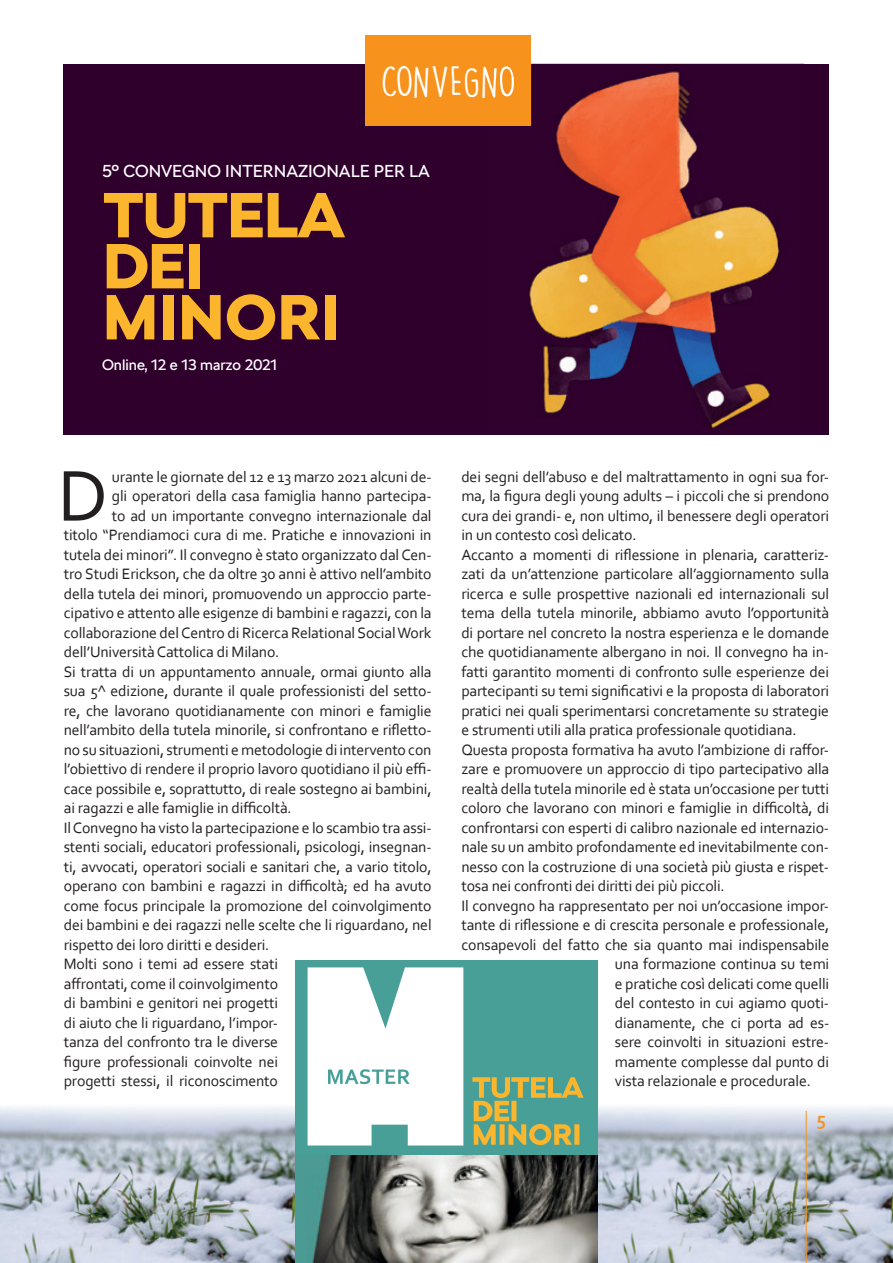
<style>
.page{position:relative;width:893px;height:1263px;background:#fff}
.page>*{position:absolute;margin:0;border:0;box-sizing:border-box;transform-origin:0 0}
.t1{font:75.45px "Corbel";color:#231f20}
.t2{font:900 63px/51px "SKODA Next";color:#fcb62d}
.t3{font:40.95px "DK Lemon Yellow Sun";letter-spacing:.01em;color:#fff}
.t4{font:700 19.5px "Corbel";color:#f7931d}
.t5{font:17.1px "SKODA Next";color:#fff}
.t6{font:15.75px "Corbel";letter-spacing:-.01em;color:#231f20}
.t7{font:15px "SKODA Next";color:#fff}
</style>
<div class="page">
<div style="left:64px;top:64px;width:765px;height:371px;background:#2f002c"></div>
<div style="left:365px;top:36px;width:166px;height:90px;background:#f7931d"></div>
<img style="left:0;top:1106px;width:893px;height:157px">
<div style="left:295px;top:960px;width:303px;height:303px;background:#489f98"></div>
<img style="left:310px;top:1155px;width:288px;height:108px">
<img style="left:529px;top:64px;width:250px;height:364px">
<img style="left:529px;top:64px;width:2px;height:62px">
<img style="left:486px;top:66px;width:28px;height:32px">
<svg style="left:308px;top:967px;width:155px;height:178px;background:#edf5f5"></svg>
<svg style="left:472px;top:1077px;width:112px;height:68px"></svg>
<hr style="left:806px;top:1111px;width:1px;height:152px;background:#f7931d">
<h3 class="t3" style="left:381px;top:57px;width:137px">CONVEGNO</h3>
<p class="t5" style="left:102px;top:160px;width:329px">5° CONVEGNO INTERNAZIONALE PER LA</p>
<h2 class="t2" style="left:103px;top:190px;width:242px">TUTELA<br>DEI<br>MINORI</h2>
<p class="t7" style="left:102px;top:356px;width:176px">Online, 12 e 13 marzo 2021</p>
<h1 class="t1" style="left:58px;top:449px;width:52px">D</h1>
<p class="t6" style="left:112px;top:467px;width:321px">urante le giornate del 12 e 13 marzo 2021 alcuni de-</p>
<p class="t6" style="left:112px;top:486px;width:321px">gli operatori della casa famiglia hanno partecipa-</p>
<p class="t6" style="left:112px;top:506px;width:321px">to ad un importante convegno internazionale dal</p>
<p class="t6" style="left:64px;top:525px;width:369px">titolo “Prendiamoci cura di me. Pratiche e innovazioni in</p>
<p class="t6" style="left:64px;top:545px;width:369px">tutela dei minori”. Il convegno è stato organizzato dal Cen-</p>
<p class="t6" style="left:64px;top:564px;width:369px">tro Studi Erickson, che da oltre 30 anni è attivo nell’ambito</p>
<p class="t6" style="left:64px;top:584px;width:369px">della tutela dei minori, promuovendo un approccio parte-</p>
<p class="t6" style="left:64px;top:603px;width:369px">cipativo e attento alle esigenze di bambini e ragazzi, con la</p>
<p class="t6" style="left:64px;top:623px;width:369px">collaborazione del Centro di Ricerca Relational Social Work</p>
<p class="t6" style="left:64px;top:642px;width:217px">dell’Università Cattolica di Milano.</p>
<p class="t6" style="left:64px;top:662px;width:369px">Si tratta di un appuntamento annuale, ormai giunto alla</p>
<p class="t6" style="left:64px;top:681px;width:369px">sua 5^ edizione, durante il quale professionisti del setto-</p>
<p class="t6" style="left:64px;top:701px;width:369px">re, che lavorano quotidianamente con minori e famiglie</p>
<p class="t6" style="left:64px;top:720px;width:369px">nell’ambito della tutela minorile, si confrontano e rifletto-</p>
<p class="t6" style="left:64px;top:740px;width:369px">no su situazioni, strumenti e metodologie di intervento con</p>
<p class="t6" style="left:64px;top:759px;width:369px">l’obiettivo di rendere il proprio lavoro quotidiano il più effi-</p>
<p class="t6" style="left:64px;top:779px;width:369px">cace possibile e, soprattutto, di reale sostegno ai bambini,</p>
<p class="t6" style="left:64px;top:798px;width:229px">ai ragazzi e alle famiglie in difficoltà.</p>
<p class="t6" style="left:64px;top:818px;width:369px">Il Convegno ha visto la partecipazione e lo scambio tra assi-</p>
<p class="t6" style="left:64px;top:837px;width:369px">stenti sociali, educatori professionali, psicologi, insegnan-</p>
<p class="t6" style="left:64px;top:857px;width:369px">ti, avvocati, operatori sociali e sanitari che, a vario titolo,</p>
<p class="t6" style="left:64px;top:876px;width:369px">operano con bambini e ragazzi in difficoltà; ed ha avuto</p>
<p class="t6" style="left:64px;top:896px;width:369px">come focus principale la promozione del coinvolgimento</p>
<p class="t6" style="left:64px;top:915px;width:369px">dei bambini e dei ragazzi nelle scelte che li riguardano, nel</p>
<p class="t6" style="left:64px;top:935px;width:207px">rispetto dei loro diritti e desideri.</p>
<p class="t6" style="left:64px;top:954px;width:216px">Molti sono i temi ad essere stati</p>
<p class="t6" style="left:64px;top:974px;width:216px">affrontati, come il coinvolgimento</p>
<p class="t6" style="left:64px;top:993px;width:216px">di bambini e genitori nei progetti</p>
<p class="t6" style="left:64px;top:1013px;width:216px">di aiuto che li riguardano, l’impor-</p>
<p class="t6" style="left:64px;top:1032px;width:216px">tanza del confronto tra le diverse</p>
<p class="t6" style="left:64px;top:1052px;width:216px">figure professionali coinvolte nei</p>
<p class="t6" style="left:64px;top:1071px;width:216px">progetti stessi, il riconoscimento</p>
<p class="t6" style="left:461px;top:467px;width:369px">dei segni dell’abuso e del maltrattamento in ogni sua for-</p>
<p class="t6" style="left:461px;top:486px;width:369px">ma, la figura degli young adults – i piccoli che si prendono</p>
<p class="t6" style="left:461px;top:506px;width:369px">cura dei grandi- e, non ultimo, il benessere degli operatori</p>
<p class="t6" style="left:461px;top:525px;width:177px">in un contesto così delicato.</p>
<p class="t6" style="left:461px;top:545px;width:369px">Accanto a momenti di riflessione in plenaria, caratteriz-</p>
<p class="t6" style="left:461px;top:564px;width:369px">zati da un’attenzione particolare all’aggiornamento sulla</p>
<p class="t6" style="left:461px;top:584px;width:369px">ricerca e sulle prospettive nazionali ed internazionali sul</p>
<p class="t6" style="left:461px;top:603px;width:369px">tema della tutela minorile, abbiamo avuto l’opportunità</p>
<p class="t6" style="left:461px;top:623px;width:369px">di portare nel concreto la nostra esperienza e le domande</p>
<p class="t6" style="left:461px;top:642px;width:369px">che quotidianamente albergano in noi. Il convegno ha in-</p>
<p class="t6" style="left:461px;top:661px;width:369px">fatti garantito momenti di confronto sulle esperienze dei</p>
<p class="t6" style="left:461px;top:681px;width:369px">partecipanti su temi significativi e la proposta di laboratori</p>
<p class="t6" style="left:461px;top:700px;width:369px">pratici nei quali sperimentarsi concretamente su strategie</p>
<p class="t6" style="left:461px;top:720px;width:337px">e strumenti utili alla pratica professionale quotidiana.</p>
<p class="t6" style="left:461px;top:739px;width:369px">Questa proposta formativa ha avuto l’ambizione di raffor-</p>
<p class="t6" style="left:461px;top:759px;width:369px">zare e promuovere un approccio di tipo partecipativo alla</p>
<p class="t6" style="left:461px;top:778px;width:369px">realtà della tutela minorile ed è stata un’occasione per tutti</p>
<p class="t6" style="left:461px;top:798px;width:369px">coloro che lavorano con minori e famiglie in difficoltà, di</p>
<p class="t6" style="left:461px;top:817px;width:369px">confrontarsi con esperti di calibro nazionale ed internazio-</p>
<p class="t6" style="left:461px;top:837px;width:369px">nale su un ambito profondamente ed inevitabilmente con-</p>
<p class="t6" style="left:461px;top:856px;width:369px">nesso con la costruzione di una società più giusta e rispet-</p>
<p class="t6" style="left:461px;top:876px;width:265px">tosa nei confronti dei diritti dei più piccoli.</p>
<p class="t6" style="left:461px;top:895px;width:369px">Il convegno ha rappresentato per noi un’occasione impor-</p>
<p class="t6" style="left:461px;top:915px;width:369px">tante di riflessione e di crescita personale e professionale,</p>
<p class="t6" style="left:461px;top:934px;width:369px">consapevoli del fatto che sia quanto mai indispensabile</p>
<p class="t6" style="left:615px;top:954px;width:216px">una formazione continua su temi</p>
<p class="t6" style="left:615px;top:973px;width:216px">e pratiche così delicati come quelli</p>
<p class="t6" style="left:615px;top:993px;width:216px">del contesto in cui agiamo quoti-</p>
<p class="t6" style="left:615px;top:1012px;width:216px">dianamente, che ci porta ad es-</p>
<p class="t6" style="left:615px;top:1032px;width:216px">sere coinvolti in situazioni estre-</p>
<p class="t6" style="left:615px;top:1051px;width:216px">mamente complesse dal punto di</p>
<p class="t6" style="left:615px;top:1071px;width:197px">vista relazionale e procedurale.</p>
<p class="t4" style="left:816px;top:1107px;width:11px">5</p>
</div>
